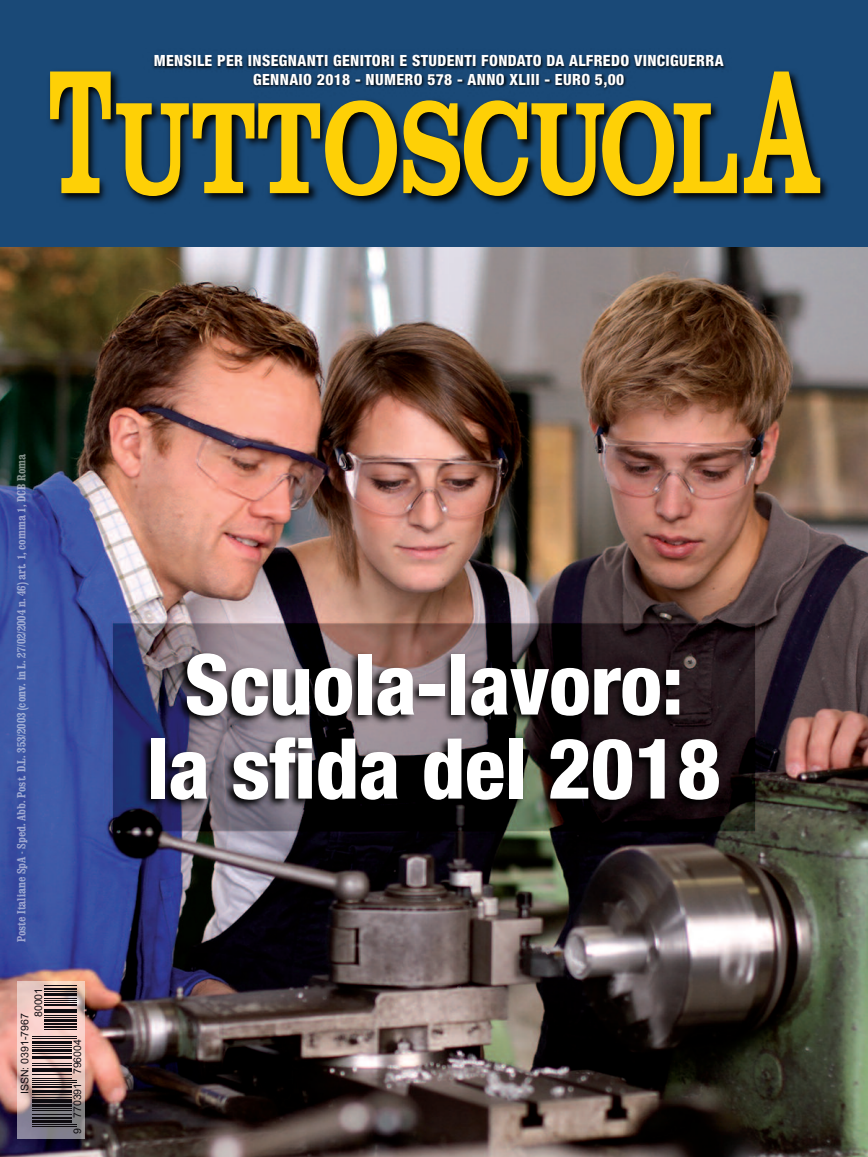
<style>
.page{position:relative;width:868px;height:1157px;background:#fff}
.page>*{position:absolute;margin:0;border:0;box-sizing:border-box;transform-origin:0 0}
.t1{font:700 134.7px "Clarendon T";letter-spacing:-.02em;color:#fed006;scale:.72 1}
.t2{font:800 condensed 84px/84px "Helvetica Neue";letter-spacing:-.005em;color:#fff;text-align:center}
.t3{font:800 condensed 15.45px/18.5px "Helvetica Neue";letter-spacing:.025em;color:#fff;text-align:center}
.t4{font:700 condensed 12px "Clarendon";color:rgb(255 255 255/.52)}
.t5{font:10.5px "Arial";color:#0e0b10}
.s1{font-size:182.4px}
</style>
<div class="page">
<img style="left:0;top:275px;width:867px;height:882px">
<div style="left:0;top:0;width:867px;height:247px;background:#1a4977"></div>
<div style="left:17px;top:980px;width:67px;height:158px;background:#fff;opacity:.5"></div>
<hr style="left:33px;top:1125px;width:44px;height:1px;background:#0e0b10">
<hr style="left:33px;top:1123px;width:44px;height:1px;background:#0e0b10">
<hr style="left:33px;top:1119px;width:39px;height:3px;background:#0e0b10">
<hr style="left:33px;top:1117px;width:39px;height:2px;background:#0e0b10">
<hr style="left:33px;top:1114px;width:39px;height:1px;background:#0e0b10">
<hr style="left:33px;top:1110px;width:39px;height:1px;background:#0e0b10">
<hr style="left:33px;top:1108px;width:39px;height:1px;background:#0e0b10">
<hr style="left:33px;top:1103px;width:39px;height:3px;background:#0e0b10">
<svg style="left:33px;top:1098px;width:39px;height:4px"></svg>
<hr style="left:33px;top:1097px;width:39px;height:1px;background:#0e0b10">
<hr style="left:33px;top:1094px;width:39px;height:1px;background:#0e0b10">
<hr style="left:33px;top:1090px;width:39px;height:3px;background:#0e0b10">
<hr style="left:33px;top:1086px;width:39px;height:2px;background:#0e0b10">
<hr style="left:33px;top:1083px;width:39px;height:1px;background:#0e0b10">
<hr style="left:33px;top:1081px;width:44px;height:1px;background:#0e0b10">
<hr style="left:33px;top:1079px;width:44px;height:1px;background:#0e0b10">
<hr style="left:33px;top:1078px;width:39px;height:1px;background:#0e0b10">
<hr style="left:33px;top:1074px;width:39px;height:1px;background:#0e0b10">
<hr style="left:33px;top:1069px;width:39px;height:3px;background:#0e0b10">
<hr style="left:33px;top:1067px;width:39px;height:1px;background:#0e0b10">
<hr style="left:33px;top:1064px;width:39px;height:1px;background:#0e0b10">
<hr style="left:33px;top:1062px;width:39px;height:1px;background:#0e0b10">
<hr style="left:33px;top:1056px;width:39px;height:3px;background:#0e0b10">
<hr style="left:33px;top:1053px;width:39px;height:1px;background:#0e0b10">
<hr style="left:33px;top:1049px;width:39px;height:3px;background:#0e0b10">
<hr style="left:33px;top:1046px;width:39px;height:1px;background:#0e0b10">
<hr style="left:33px;top:1044px;width:39px;height:1px;background:#0e0b10">
<hr style="left:33px;top:1041px;width:39px;height:2px;background:#0e0b10">
<hr style="left:33px;top:1038px;width:44px;height:1px;background:#0e0b10">
<hr style="left:33px;top:1036px;width:44px;height:1px;background:#0e0b10">
<hr style="left:44px;top:1028px;width:33px;height:1px;background:#0e0b10">
<hr style="left:44px;top:1025px;width:33px;height:2px;background:#0e0b10">
<hr style="left:44px;top:1022px;width:33px;height:2px;background:#0e0b10">
<hr style="left:44px;top:1019px;width:33px;height:3px;background:#0e0b10">
<hr style="left:44px;top:1017px;width:33px;height:1px;background:#0e0b10">
<hr style="left:44px;top:1015px;width:33px;height:1px;background:#0e0b10">
<hr style="left:44px;top:1010px;width:33px;height:3px;background:#0e0b10">
<hr style="left:44px;top:1008px;width:33px;height:1px;background:#0e0b10">
<hr style="left:44px;top:1003px;width:33px;height:2px;background:#0e0b10">
<hr style="left:44px;top:1002px;width:33px;height:1px;background:#0e0b10">
<hr style="left:44px;top:1000px;width:33px;height:1px;background:#0e0b10">
<hr style="left:44px;top:998px;width:33px;height:1px;background:#0e0b10">
<hr style="left:44px;top:993px;width:33px;height:3px;background:#0e0b10">
<hr style="left:44px;top:991px;width:33px;height:1px;background:#0e0b10">
<hr style="left:44px;top:987px;width:33px;height:2px;background:#0e0b10">
<hr style="left:44px;top:984px;width:33px;height:1px;background:#0e0b10">
<img style="left:83px;top:636px;width:695px;height:223px">
<img style="left:0;top:71px;width:867px;height:204px">
<img style="left:107px;top:55px;width:666px;height:60px">
<p class="t3" style="left:154px;top:53px;width:571px">MENSILE PER INSEGNANTI GENITORI E STUDENTI FONDATO DA ALFREDO VINCIGUERRA<br>GENNAIO 2018 - NUMERO 578 - ANNO XLIII - EURO 5,00</p>
<h1 class="t1" style="left:48px;top:66px;width:1075px"><span class="s1">T</span>UTTOSCUOL<span class="s1">A</span></h1>
<p class="t4" style="left:14px;top:942px;width:490px;rotate:-90deg">Poste Italiane SpA - Sped. Abb. Post. D.L. 353/2003 (conv. in L. 27/02/2004 n. 46) art. 1, comma 1, DCB Roma</p>
<h2 class="t2" style="left:147px;top:650px;width:575px">Scuola-lavoro: la sfida del 2018</h2>
<p class="t5" style="left:32px;top:1017px;width:31px;rotate:-90deg">80001</p>
<p class="t5" style="left:18px;top:1094px;width:83px;rotate:-90deg">ISSN: 0391-7967</p>
<p class="t5" style="left:71px;top:1134px;width:97px;rotate:-90deg">9 770391 796004</p>
</div>
